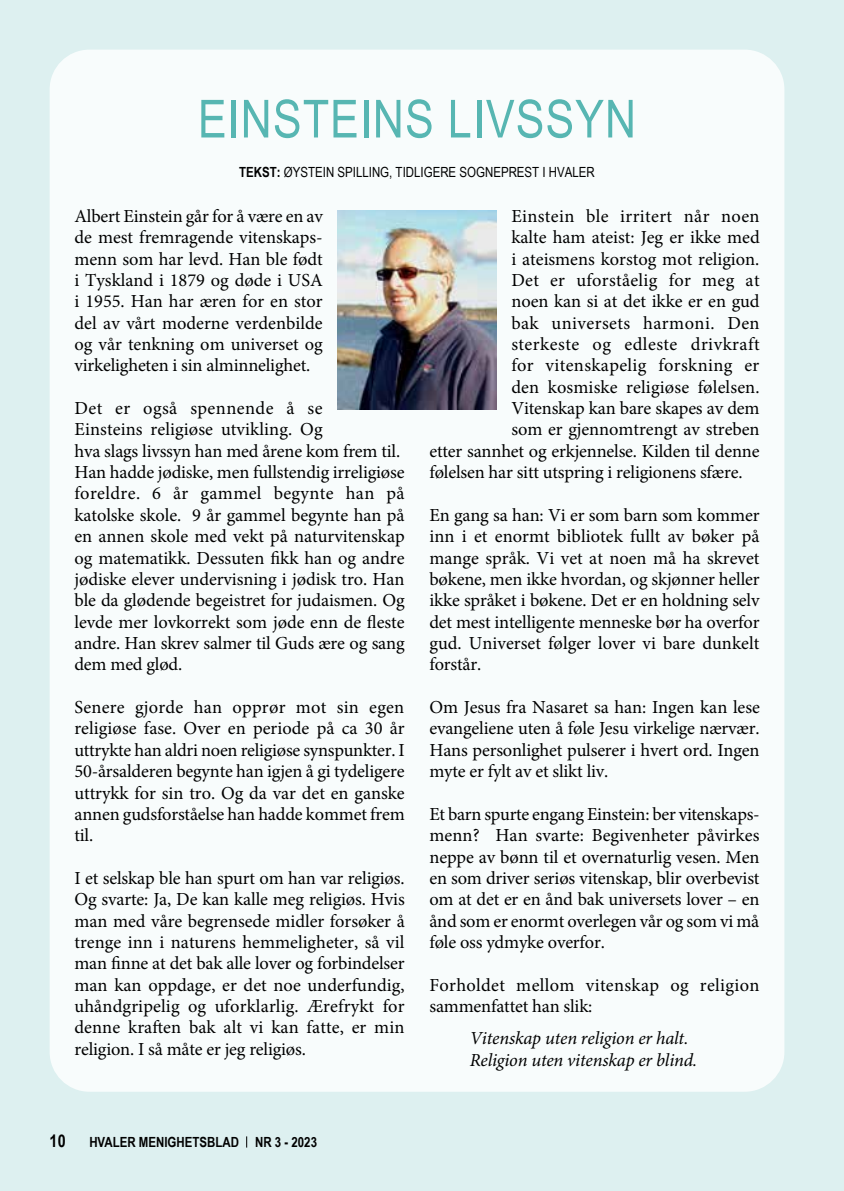
<style>
.page{position:relative;width:844px;height:1191px;background:#fff}
.page>*{position:absolute;margin:0;border:0;box-sizing:border-box;transform-origin:0 0}
.t1{font:52.5px "Arial Narrow";letter-spacing:.02em;color:#57b6b2}
.t2{font:18.38px/21.3px "Minion Pro";letter-spacing:-.005em;color:#000;text-align:justify}
.t3{font:18.38px/21.3px "Minion Pro";letter-spacing:.02em;color:#000}
.t4{font:italic 18.38px/21.5px "Minion Pro";letter-spacing:-.01em;color:#000}
.t5{font:18.38px "Minion Pro";letter-spacing:.025em;color:#000}
.t6{font:700 17.5px "Arial Narrow";color:#000}
.t7{font:14px "Arial Narrow";color:#000}
.t8{font:700 14px "Arial Narrow";color:#000}
.s1{font-weight:700}
</style>
<div class="page">
<div style="left:0;top:0;width:843px;height:1191px;background:#ddf0f0"></div>
<div style="left:50px;top:50px;width:734px;height:1041px;background:#f8fcfc;border-radius:40px"></div>
<img style="left:337px;top:211px;width:159px;height:198px">
<img style="left:843px;top:0;width:1px;height:1191px">
<h1 class="t1" style="left:198px;top:80px;width:439px">EINSTEINS LIVSSYN</h1>
<p class="t7" style="left:239px;top:161px;width:357px"><span class="s1">TEKST:</span> ØYSTEIN SPILLING, TIDLIGERE SOGNEPREST I HVALER</p>
<p class="t2" style="left:74px;top:205px;width:250px">Albert Einstein går for å være en av de mest fremragende vitenskaps&shy;menn som har levd. Han ble født i Tyskland i 1879 og døde i USA i 1955. Han har æren for en stor del av vårt moderne verdenbilde og vår tenkning om universet og virkeligheten i sin alminnelighet.</p>
<p class="t2" style="left:74px;top:397px;width:332px;text-align:left">Det er også spennende å se<br>Einsteins religiøse utvikling. Og<br>hva slags livssyn han med årene kom frem til.<br>Han hadde jødiske, men fullstendig irreligiøse foreldre. 6 år gammel begynte han på katolske skole. 9 år gammel begynte han på en annen skole med vekt på naturvitenskap og matematikk. Dessuten fikk han og andre jødiske elever undervisning i jødisk tro. Han ble da glødende begeistret for judaismen. Og levde mer lovkorrekt som jøde enn de fleste andre. Han skrev salmer til Guds ære og sang dem med glød.</p>
<p class="t2" style="left:74px;top:696px;width:332px">Senere gjorde han opprør mot sin egen religiøse fase. Over en periode på ca 30 år uttrykte han aldri noen religiøse synspunkter. I 50-årsalderen begynte han igjen å gi tydeligere uttrykk for sin tro. Og da var det en ganske annen gudsforståelse han hadde kommet frem til.</p>
<p class="t2" style="left:74px;top:867px;width:332px;text-align:left">I et selskap ble han spurt om han var religiøs.<br>Og svarte: Ja, De kan kalle meg religiøs. Hvis man med våre begrensede midler forsøker å trenge inn i naturens hemmeligheter, så vil man finne at det bak alle lover og forbindelser man kan oppdage, er det noe underfundig, uhåndgripelig og uforklarlig. Ærefrykt for denne kraften bak alt vi kan fatte, er min religion. I så måte er jeg religiøs.</p>
<p class="t3" style="left:511px;top:205px;width:250px">Einstein ble irritert når noen</p>
<p class="t2" style="left:511px;top:227px;width:250px">kalte ham ateist: Jeg er ikke med</p>
<p class="t2" style="left:511px;top:248px;width:247px">i ateismens korstog mot religion.</p>
<p class="t3" style="left:511px;top:269px;width:250px">Det er uforståelig for meg at</p>
<p class="t2" style="left:511px;top:291px;width:250px">noen kan si at det ikke er en gud</p>
<p class="t5" style="left:511px;top:310px;width:250px">bak universets harmoni. Den</p>
<p class="t5" style="left:511px;top:332px;width:250px">sterkeste og edleste drivkraft</p>
<p class="t3" style="left:511px;top:355px;width:249px">for vitenskapelig forskning er</p>
<p class="t2" style="left:511px;top:376px;width:248px">den kosmiske religiøse følelsen.</p>
<p class="t2" style="left:511px;top:397px;width:250px">Vitenskap kan bare skapes av dem</p>
<p class="t2" style="left:511px;top:419px;width:250px">som er gjennomtrengt av streben</p>
<p class="t2" style="left:429px;top:440px;width:331px">etter sannhet og erkjennelse. Kilden til denne</p>
<p class="t2" style="left:429px;top:462px;width:312px">følelsen har sitt utspring i religionens sfære.</p>
<p class="t2" style="left:429px;top:504px;width:331px">En gang sa han: Vi er som barn som kommer inn i et enormt bibliotek fullt av bøker på mange språk. Vi vet at noen må ha skrevet bøkene, men ikke hvordan, og skjønner heller ikke språket i bøkene. Det er en holdning selv det mest intelligente menneske bør ha overfor gud. Universet følger lover vi bare dunkelt forstår.</p>
<p class="t2" style="left:429px;top:696px;width:332px;text-align:left">Om Jesus fra Nasaret sa han: Ingen kan lese evangeliene uten å føle Jesu virkelige nærvær.<br>Hans personlighet pulserer i hvert ord. Ingen myte er fylt av et slikt liv.</p>
<p class="t2" style="left:429px;top:803px;width:332px">Et barn spurte engang Einstein: ber vitenskaps&shy;menn? Han svarte: Begivenheter påvirkes neppe av bønn til et overnaturlig vesen. Men en som driver seriøs vitenskap, blir overbevist om at det er en ånd bak universets lover – en ånd som er enormt overlegen vår og som vi må føle oss ydmyke overfor.</p>
<p class="t3" style="left:429px;top:974px;width:331px">Forholdet mellom vitenskap og religion sammenfattet han slik:</p>
<p class="t4" style="left:469px;top:1028px;width:229px">Vitenskap uten religion er halt.<br>Religion uten vitenskap er blind.</p>
<p class="t6" style="left:50px;top:1127px;width:18px">10</p>
<p class="t8" style="left:89px;top:1131px;width:229px">HVALER MENIGHETSBLAD NR 3 - 2023</p>
</div>
